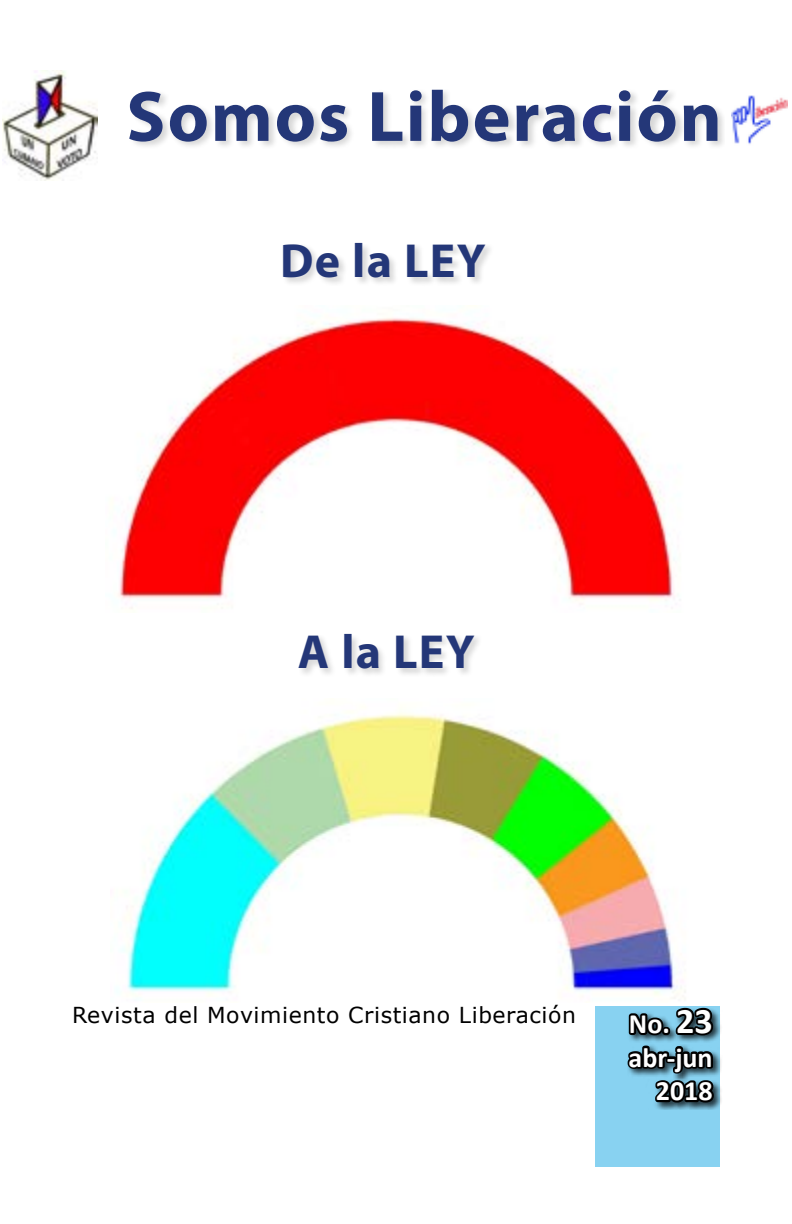
<style>
.page{position:relative;width:792px;height:1224px;background:#fff}
.page>*{position:absolute;margin:0;border:0;box-sizing:border-box;transform-origin:0 0}
.t1{font:700 72px "Myriad Pro";letter-spacing:.025em;color:#243778}
.t2{font:700 48px "Myriad Pro";letter-spacing:.025em;color:#243778}
.t3{font:700 28px/33.6px "Calibri";color:#fff;text-align:right}
.t4{font:22px "Verdana";letter-spacing:.025em;color:#000}
.s1{color:#283583}
.s2{font-size:36px}
</style>
<div class="page">
<div style="left:129px;top:89px;width:596px;height:60px;background:#000;opacity:.16"></div>
<img style="left:731px;top:95px;width:57px;height:49px">
<img style="left:3px;top:71px;width:94px;height:110px">
<div style="left:283px;top:244px;width:212px;height:44px;background:#000;opacity:.16"></div>
<div style="left:299px;top:635px;width:186px;height:42px;background:#000;opacity:.16"></div>
<div style="left:595px;top:1006px;width:125px;height:160px;background:#88d2f1"></div>
<div style="left:627px;top:1008px;width:96px;height:102px;background:#000;opacity:.75"></div>
<svg style="left:627px;top:1007px;width:90px;height:99px"></svg>
<img style="left:118px;top:317px;width:556px;height:292px">
<img style="left:121px;top:712px;width:565px;height:286px">
<h1 class="t1" style="left:126px;top:70px;width:597px">Somos Libera<span class="s1">c</span>ión</h1>
<h2 class="t2" style="left:280px;top:229px;width:207px">De la LEY</h2>
<h2 class="t2" style="left:298px;top:620px;width:178px">A la LEY</h2>
<p class="t4" style="left:72px;top:1000px;width:506px">Revista del Movimiento Cristiano Liberación</p>
<p class="t3" style="left:629px;top:1007px;width:86px">No. <span class="s2">23 </span>abr-jun<br>2018</p>
</div>
